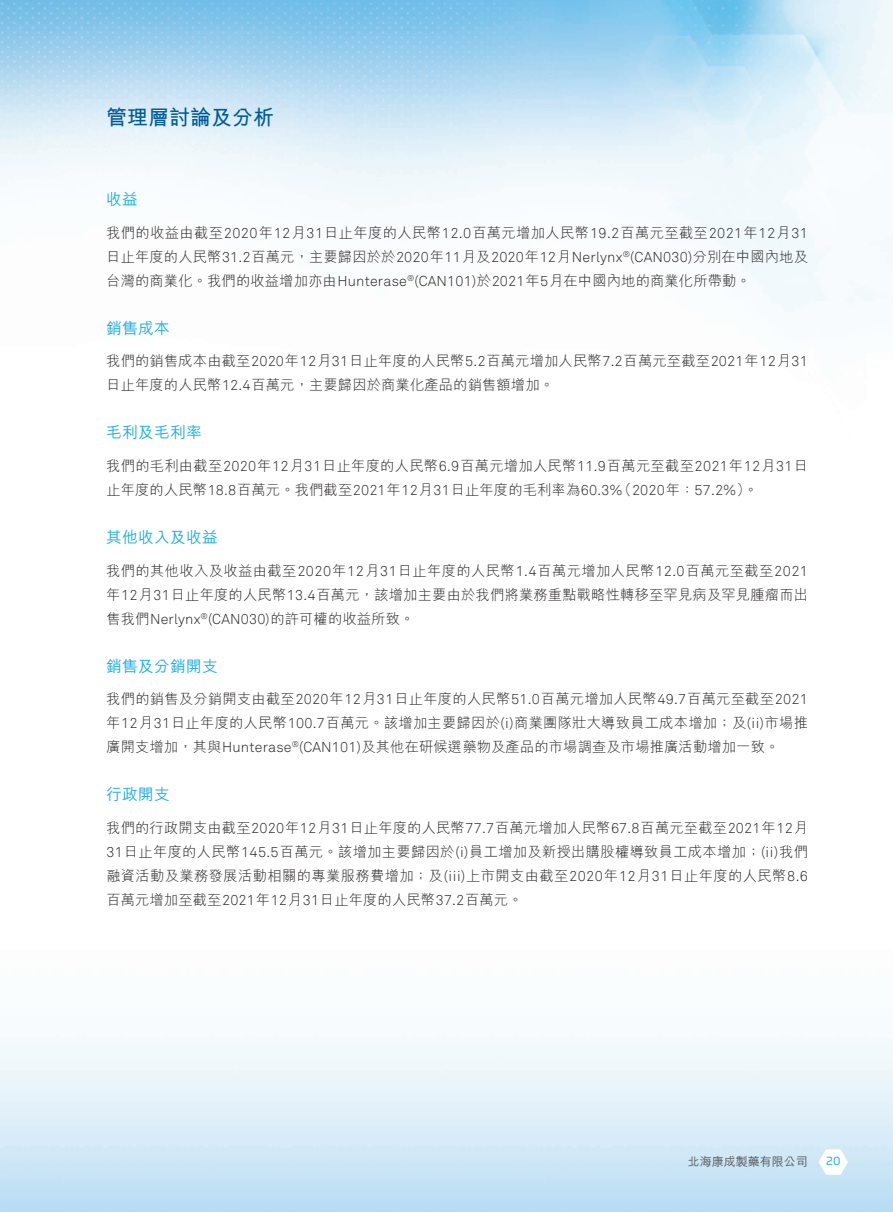
<style>
.page{position:relative;width:893px;height:1212px;background:#fff}
.page>*{position:absolute;margin:0;border:0;box-sizing:border-box;transform-origin:0 0}
.t1{font:700 21px "M Hei HK";color:#015a98}
.t2{font:500 15.75px "M Hei HK";letter-spacing:.015em;color:#1fade4}
.t3{font:300 14.25px/24px "M Hei HK";letter-spacing:.015em;color:#231f20}
.t4{font:14.25px "Akkurat Light Pro";letter-spacing:.01em;color:#231f20}
.t5{font:500 12px "M Hei HK";color:#57585a}
.t6{font:12px "Facto";color:#1fade4}
.t7{font:8.25px "Akkurat Light Pro";color:#231f20}
.s1{font-family:"Akkurat Light Pro";font-weight:400}
.s2{font-size:14.25px}
.s3{font-family:"M Hei HK";font-weight:300}
</style>
<div class="page">
<img style="left:0;top:0;width:893px;height:1212px">
<svg style="left:819px;top:1149px;width:29px;height:26px"></svg>
<h1 class="t1" style="left:106px;top:102px;width:169px">管理層討論及分析</h1>
<p class="t2" style="left:106px;top:188px;width:33px">收益</p>
<p class="t3" style="left:106px;top:220px;width:703px;text-align:right">我們的收益由截至<span class="s1">2020</span>年<span class="s1">12</span>月<span class="s1">31</span>日止年度的人民幣<span class="s1">12.0</span>百萬元增加人民幣<span class="s1">19.2</span>百萬元至截至<span class="s1">2021</span>年<span class="s1">12</span>月<span class="s1">31<br>CAN030)</span>分別在中國內地及</p>
<p class="t3" style="left:419px;top:244px;width:334px;text-indent:-312px">日止年度的人民幣<span class="s1">31.2</span>百萬元，主要歸因於於<span class="s1">2020</span>年<span class="s1">11</span>月及<span class="s1">2020</span>年<span class="s1">12</span>月<span class="s1">Nerlynx<br>CAN101</span> 於<span class="s1">) 2021</span>年<span class="s1">5</span>月在中國內地的商業化所帶動。</p>
<p class="t7" style="left:623px;top:249px;width:13px">®<span class="s2">(</span></p>
<p class="t3" style="left:106px;top:268px;width:302px">台灣的商業化。我們的收益增加亦由<span class="s1">Hunterase</span></p>
<p class="t2" style="left:106px;top:317px;width:65px">銷售成本</p>
<p class="t3" style="left:106px;top:349px;width:703px">我們的銷售成本由截至<span class="s1">2020</span>年<span class="s1">12</span>月<span class="s1">31</span>日止年度的人民幣<span class="s1">5.2</span>百萬元增加人民幣<span class="s1">7.2</span>百萬元至截至<span class="s1">2021</span>年<span class="s1">12</span>月<span class="s1">31</span>日止年度的人民幣<span class="s1">12.4</span>百萬元，主要歸因於商業化產品的銷售額增加。</p>
<p class="t2" style="left:106px;top:421px;width:97px">毛利及毛利率</p>
<p class="t3" style="left:106px;top:453px;width:703px">我們的毛利由截至<span class="s1">2020</span>年<span class="s1">12</span>月<span class="s1">31</span>日止年度的人民幣<span class="s1">6.9</span>百萬元增加人民幣<span class="s1">11.9</span>百萬元至截至<span class="s1">2021</span>年<span class="s1">12</span>月<span class="s1">31</span>日</p>
<p class="t4" style="left:618px;top:481px;width:142px"><span class="s3">（</span>2020<span class="s3">年：</span>57.2% <span class="s3">。(</span></p>
<p class="t7" style="left:407px;top:273px;width:13px">®<span class="s2">(</span></p>
<p class="t3" style="left:106px;top:477px;width:518px">止年度的人民幣<span class="s1">18.8</span>百萬元。我們截至<span class="s1">2021</span>年<span class="s1">12</span>月<span class="s1">31</span>日止年度的毛利率為<span class="s1">60.3%</span></p>
<p class="t2" style="left:106px;top:526px;width:113px">其他收入及收益</p>
<p class="t3" style="left:106px;top:558px;width:703px">我們的其他收入及收益由截至<span class="s1">2020</span>年<span class="s1">12</span>月<span class="s1">31</span>日止年度的人民幣<span class="s1">1.4</span>百萬元增加人民幣<span class="s1">12.0</span>百萬元至截至<span class="s1">2021</span></p>
<p class="t3" style="left:106px;top:582px;width:703px">年<span class="s1">12</span>月<span class="s1">31</span>日止年度的人民幣<span class="s1">13.4</span>百萬元，該增加主要由於我們將業務重點戰略性轉移至罕見病及罕見腫瘤而出</p>
<p class="t3" style="left:212px;top:606px;width:204px"><span class="s1">CAN030)</span>的許可權的收益所致。</p>
<p class="t4" style="left:106px;top:610px;width:96px"><span class="s3">售我們</span>Nerlynx</p>
<p class="t2" style="left:106px;top:654px;width:113px">銷售及分銷開支</p>
<p class="t3" style="left:106px;top:686px;width:703px">我們的銷售及分銷開支由截至<span class="s1">2020</span>年<span class="s1">12</span>月<span class="s1">31</span>日止年度的人民幣<span class="s1">51.0</span>百萬元增加人民幣<span class="s1">49.7</span>百萬元至截至<span class="s1">2021</span></p>
<p class="t3" style="left:106px;top:710px;width:703px">年<span class="s1">12</span>月<span class="s1">31</span>日止年度的人民幣<span class="s1">100.7</span>百萬元。該增加主要歸因於 <span class="s1">)i(</span> 商業團隊壯大導致員工成本增加；及<span class="s1">( )i i</span> 市場推</p>
<p class="t3" style="left:303px;top:734px;width:477px"><span class="s1">CAN101)</span>及其他在研候選藥物及產品的市場調查及市場推廣活動增加一致。</p>
<p class="t7" style="left:201px;top:611px;width:13px">®<span class="s2">(</span></p>
<p class="t4" style="left:106px;top:738px;width:187px"><span class="s3">廣開支增加，其與</span>Hunterase</p>
<p class="t2" style="left:106px;top:783px;width:65px">行政開支</p>
<p class="t3" style="left:106px;top:815px;width:703px;text-align:justify">我們的行政開支由截至<span class="s1">2020</span>年<span class="s1">12</span>月<span class="s1">31</span>日止年度的人民幣<span class="s1">77.7</span>百萬元增加人民幣<span class="s1">67.8</span>百萬元至截至<span class="s1">2021</span>年<span class="s1">12</span>月<span class="s1">31</span>日止年度的人民幣<span class="s1">145.5</span>百萬元。該增加主要歸因於 <span class="s1">)i(</span> 員工增加及新授出購股權導致員工成本增加；<span class="s1">( )i i</span> 我們融資活動及業務發展活動相關的專業服務費增加；及<span class="s1">(iii)</span>上市開支由截至<span class="s1">2020</span>年<span class="s1">12</span>月<span class="s1">31</span>日止年度的人民幣<span class="s1">8.6</span>百萬元增加至截至<span class="s1">2021</span>年<span class="s1">12</span>月<span class="s1">31</span>日止年度的人民幣<span class="s1">37.2</span>百萬元。</p>
<p class="t7" style="left:292px;top:739px;width:13px">®<span class="s2">(</span></p>
<p class="t5" style="left:688px;top:1152px;width:121px">北海康成製藥有限公司</p>
<p class="t6" style="left:826px;top:1152px;width:16px">20</p>
</div>
